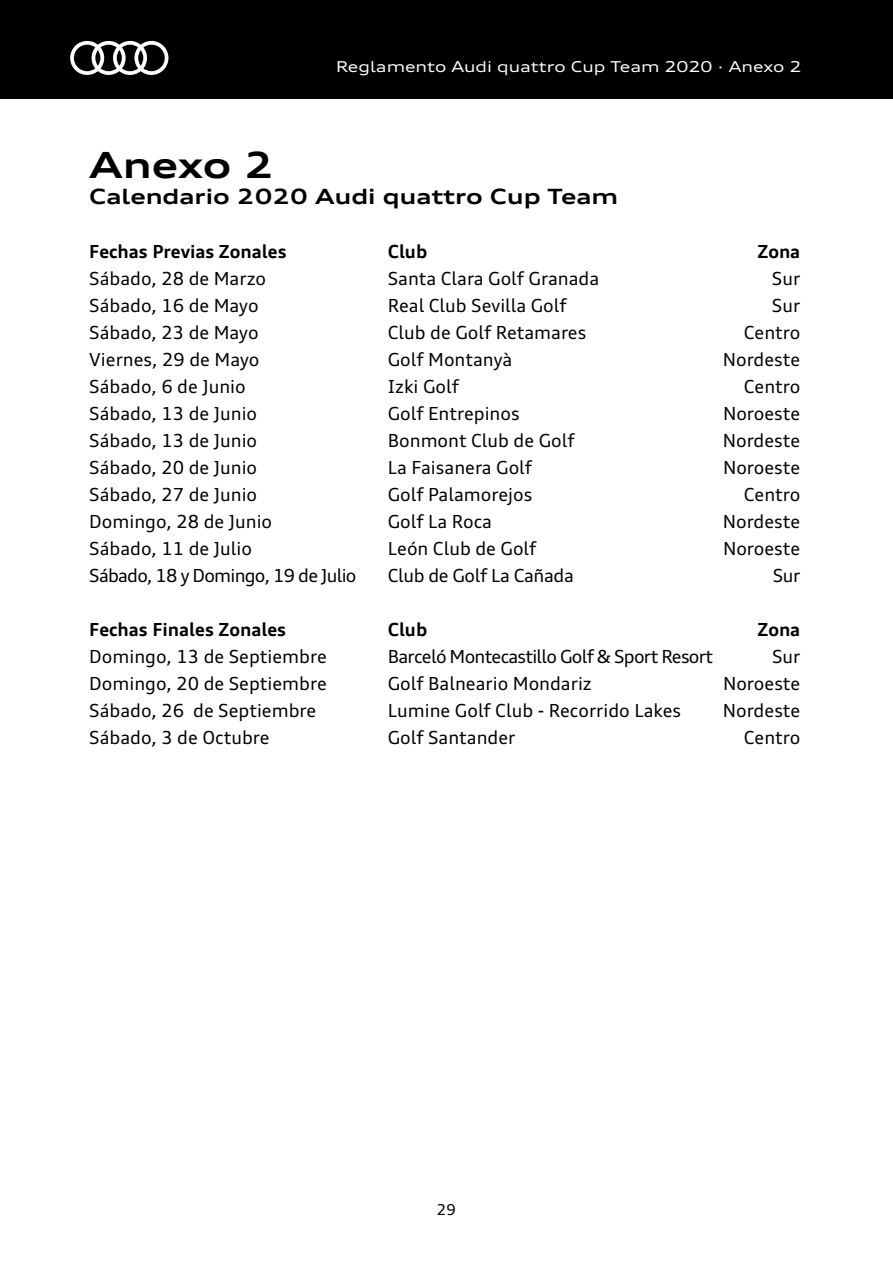
<style>
.page{position:relative;width:893px;height:1263px;background:#fff}
.page>*{position:absolute;margin:0;border:0;box-sizing:border-box;transform-origin:0 0}
.t1{font:700 expanded 36px "Audi Type";letter-spacing:-.005em;color:#000}
.t2{font:700 expanded 21px "Audi Type";color:#000}
.t3{font:18px "Audi Type";color:#000}
.t4{font:18px "Audi Type";letter-spacing:-.04em;color:#000}
.t5{font:700 18px "Audi Type";color:#000}
.t6{font:18px "Audi Type";letter-spacing:-.02em;color:#000}
.t7{font:expanded 15px "Audi Type";color:#fff}
.t8{font:15px "Audi Type";color:#000}
</style>
<div class="page">
<div style="left:0;top:0;width:893px;height:99px;background:#000"></div>
<svg style="left:70px;top:41px;width:98px;height:34px"></svg>
<p class="t7" style="left:336px;top:57px;width:467px">Reglamento Audi quattro Cup Team 2020 · Anexo 2</p>
<h1 class="t1" style="left:89px;top:141px;width:186px">Anexo 2</h1>
<p class="t2" style="left:89px;top:182px;width:530px">Calendario 2020 Audi quattro Cup Team</p>
<p class="t5" style="left:89px;top:240px;width:199px">Fechas Previas Zonales</p>
<p class="t5" style="left:388px;top:240px;width:41px">Club</p>
<p class="t5" style="left:757px;top:240px;width:45px">Zona</p>
<p class="t3" style="left:89px;top:267px;width:178px">Sábado, 28 de Marzo</p>
<p class="t3" style="left:388px;top:267px;width:213px">Santa Clara Golf Granada</p>
<p class="t3" style="left:772px;top:267px;width:30px">Sur</p>
<p class="t3" style="left:89px;top:294px;width:171px">Sábado, 16 de Mayo</p>
<p class="t3" style="left:388px;top:294px;width:180px">Real Club Sevilla Golf</p>
<p class="t3" style="left:772px;top:294px;width:30px">Sur</p>
<p class="t3" style="left:89px;top:321px;width:171px">Sábado, 23 de Mayo</p>
<p class="t3" style="left:388px;top:321px;width:200px">Club de Golf Retamares</p>
<p class="t3" style="left:744px;top:321px;width:58px">Centro</p>
<p class="t3" style="left:89px;top:348px;width:172px">Viernes, 29 de Mayo</p>
<p class="t3" style="left:388px;top:348px;width:126px">Golf Montanyà</p>
<p class="t3" style="left:723px;top:348px;width:79px">Nordeste</p>
<p class="t3" style="left:89px;top:375px;width:158px">Sábado, 6 de Junio</p>
<p class="t3" style="left:388px;top:375px;width:73px">Izki Golf</p>
<p class="t3" style="left:744px;top:375px;width:58px">Centro</p>
<p class="t3" style="left:89px;top:402px;width:169px">Sábado, 13 de Junio</p>
<p class="t3" style="left:388px;top:402px;width:133px">Golf Entrepinos</p>
<p class="t3" style="left:723px;top:402px;width:79px">Noroeste</p>
<p class="t3" style="left:89px;top:429px;width:169px">Sábado, 13 de Junio</p>
<p class="t3" style="left:388px;top:429px;width:188px">Bonmont Club de Golf</p>
<p class="t3" style="left:723px;top:429px;width:79px">Nordeste</p>
<p class="t3" style="left:89px;top:456px;width:169px">Sábado, 20 de Junio</p>
<p class="t3" style="left:388px;top:456px;width:146px">La Faisanera Golf</p>
<p class="t3" style="left:723px;top:456px;width:79px">Noroeste</p>
<p class="t3" style="left:89px;top:483px;width:169px">Sábado, 27 de Junio</p>
<p class="t3" style="left:388px;top:483px;width:146px">Golf Palamorejos</p>
<p class="t3" style="left:744px;top:483px;width:58px">Centro</p>
<p class="t3" style="left:89px;top:510px;width:184px">Domingo, 28 de Junio</p>
<p class="t3" style="left:388px;top:510px;width:106px">Golf La Roca</p>
<p class="t3" style="left:723px;top:510px;width:79px">Nordeste</p>
<p class="t3" style="left:89px;top:537px;width:164px">Sábado, 11 de Julio</p>
<p class="t3" style="left:388px;top:537px;width:150px">León Club de Golf</p>
<p class="t3" style="left:723px;top:537px;width:79px">Noroeste</p>
<p class="t4" style="left:89px;top:564px;width:269px">Sábado, 18 y Domingo, 19 de Julio</p>
<p class="t6" style="left:388px;top:564px;width:187px">Club de Golf La Cañada</p>
<p class="t3" style="left:773px;top:564px;width:29px">Sur</p>
<p class="t5" style="left:89px;top:618px;width:198px">Fechas Finales Zonales</p>
<p class="t5" style="left:388px;top:618px;width:41px">Club</p>
<p class="t5" style="left:757px;top:618px;width:45px">Zona</p>
<p class="t3" style="left:89px;top:645px;width:239px">Domingo, 13 de Septiembre</p>
<p class="t4" style="left:388px;top:645px;width:327px">Barceló Montecastillo Golf &amp; Sport Resort</p>
<p class="t3" style="left:772px;top:645px;width:30px">Sur</p>
<p class="t3" style="left:89px;top:672px;width:239px">Domingo, 20 de Septiembre</p>
<p class="t3" style="left:388px;top:672px;width:206px">Golf Balneario Mondariz</p>
<p class="t3" style="left:723px;top:672px;width:79px">Noroeste</p>
<p class="t3" style="left:89px;top:699px;width:228px">Sábado, 26 de Septiembre</p>
<p class="t3" style="left:388px;top:699px;width:295px">Lumine Golf Club - Recorrido Lakes</p>
<p class="t3" style="left:723px;top:699px;width:79px">Nordeste</p>
<p class="t3" style="left:89px;top:726px;width:182px">Sábado, 3 de Octubre</p>
<p class="t3" style="left:388px;top:726px;width:129px">Golf Santander</p>
<p class="t3" style="left:744px;top:726px;width:58px">Centro</p>
<p class="t8" style="left:437px;top:1200px;width:21px">29</p>
</div>
